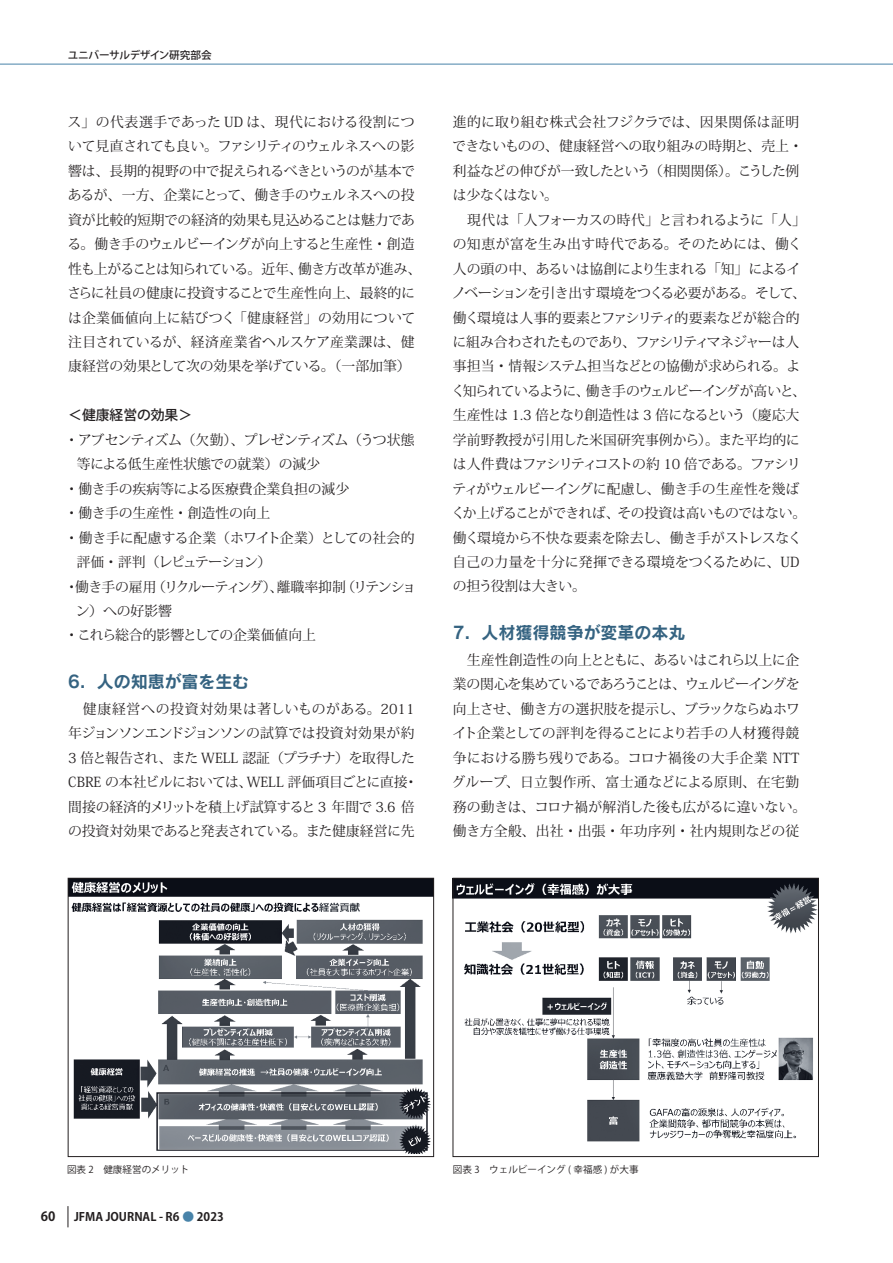
<style>
.page{position:relative;width:893px;height:1263px;background:#fff}
.page>*{position:absolute;margin:0;border:0;box-sizing:border-box;transform-origin:0 0}
.t1{font:16.95px "Rodin Pro B";color:#356381}
.t2{font:13.8px/24.5px "Koz Min Pro";letter-spacing:-.01em;color:#231f20}
.t3{font:13.8px "Koz Min Pro";letter-spacing:-.04em;color:#231f20}
.t4{font:13.8px "Koz Min Pro";letter-spacing:-.035em;color:#231f20}
.t5{font:13.8px "Koz Min Pro";letter-spacing:-.1em;color:#231f20}
.t6{font:500 13.8px "Koz Go Pro";color:#231f20}
.t7{font:700 12.75px "Koz Go Pro";color:#231f20}
.t8{font:700 11.7px "Koz Go Pro";color:#231f20}
.t9{font:500 10.65px "Koz Go Pro";letter-spacing:-.03em;color:#231f20}
.t10{font:9.6px "Koz Go Pro";color:#231f20}
.s1{color:#4883a9}
</style>
<div class="page">
<hr style="left:0;top:64px;width:893px;height:1px;background:#4883a9">
<svg style="left:68px;top:1206px;width:1px;height:21px"></svg>
<img style="left:70px;top:880px;width:362px;height:273px">
<div style="left:68px;top:878px;width:366px;height:279px;border:1px solid #231f20"></div>
<img style="left:455px;top:880px;width:362px;height:262px">
<div style="left:453px;top:878px;width:366px;height:279px;border:1px solid #231f20"></div>
<p class="t9" style="left:68px;top:49px;width:145px">ユニバーサルデザイン研究部会</p>
<p class="t2" style="left:67px;top:109px;width:355px">ス」の代表選手であった UD は、現代における役割について見直されても良い。ファシリティのウェルネスへの影響は、長期的視野の中で捉えられるべきというのが基本であるが、一方、企業にとって、働き手のウェルネスへの投資が比較的短期での経済的効果も見込めることは魅力である。働き手のウェルビーイングが向上すると生産性・創造性も上がることは知られている。近年、働き方改革が進み、さらに社員の健康に投資することで生産性向上、最終的には企業価値向上に結びつく「健康経営」の効用について注目されているが、経済産業省ヘルスケア産業課は、健康経営の効果として次の効果を挙げている。（一部加筆）</p>
<p class="t6" style="left:68px;top:406px;width:126px">＜健康経営の効果＞</p>
<p class="t4" style="left:65px;top:430px;width:351px">・アブセンティズム（欠勤）、プレゼンティズム（うつ状態</p>
<p class="t2" style="left:77px;top:451px;width:245px">等による低生産性状態での就業）の減少</p>
<p class="t2" style="left:65px;top:476px;width:286px">・働き手の疾病等による医療費企業負担の減少</p>
<p class="t2" style="left:65px;top:500px;width:207px">・働き手の生産性・創造性の向上</p>
<p class="t2" style="left:65px;top:525px;width:351px">・働き手に配慮する企業（ホワイト企業）としての社会的</p>
<p class="t5" style="left:77px;top:552px;width:196px">評価・評判（レピュテーション）</p>
<p class="t3" style="left:65px;top:577px;width:353px">・働き手の雇用（リクルーティング）、離職率抑制（リテンショ</p>
<p class="t2" style="left:76px;top:598px;width:98px">ン）への好影響</p>
<p class="t2" style="left:65px;top:623px;width:253px">・これら総合的影響としての企業価値向上</p>
<p class="t1" style="left:68px;top:670px;width:182px">6．人の知恵が富を生む</p>
<p class="t2" style="left:68px;top:696px;width:351px">　健康経営への投資対効果は著しいものがある。2011年ジョンソンエンドジョンソンの試算では投資対効果が約<br>3 倍と報告され、また WELL 認証（プラチナ）を取得した<br>CBRE の本社ビルにおいては、WELL 評価項目ごとに直接・間接の経済的メリットを積上げ試算すると 3 年間で 3.6 倍の投資対効果であると発表されている。また健康経営に先</p>
<p class="t2" style="left:451px;top:109px;width:356px">進的に取り組む株式会社フジクラでは、因果関係は証明できないものの、健康経営への取り組みの時期と、売上・利益などの伸びが一致したという（相関関係）。こうした例は少なくはない。<br>　現代は「人フォーカスの時代」と言われるように「人」の知恵が富を生み出す時代である。そのためには、働く人の頭の中、あるいは協創により生まれる「知」によるイノベーションを引き出す環境をつくる必要がある。そして、働く環境は人事的要素とファシリティ的要素などが総合的に組み合わされたものであり、ファシリティマネジャーは人事担当・情報システム担当などとの協働が求められる。よく知られているように、働き手のウェルビーイングが高いと、生産性は 1.3 倍となり創造性は 3 倍になるという（慶応大学前野教授が引用した米国研究事例から）。また平均的には人件費はファシリティコストの約 10 倍である。ファシリティがウェルビーイングに配慮し、働き手の生産性を幾ばくか上げることができれば、その投資は高いものではない。働く環境から不快な要素を除去し、働き手がストレスなく自己の力量を十分に発揮できる環境をつくるために、UDの担う役割は大きい。</p>
<p class="t1" style="left:453px;top:621px;width:234px">7．人材獲得競争が変革の本丸</p>
<p class="t2" style="left:452px;top:647px;width:356px">　生産性創造性の向上とともに、あるいはこれら以上に企業の関心を集めているであろうことは、ウェルビーイングを向上させ、働き方の選択肢を提示し、ブラックならぬホワイト企業としての評判を得ることにより若手の人材獲得競争における勝ち残りである。コロナ禍後の大手企業 NTTグループ、日立製作所、富士通などによる原則、在宅勤務の動きは、コロナ禍が解消した後も広がるに違いない。働き方全般、出社・出張・年功序列・社内規則などの従</p>
<p class="t10" style="left:67px;top:1163px;width:124px">図表 2　健康経営のメリット</p>
<p class="t10" style="left:453px;top:1163px;width:187px">図表 3　ウェルビーイング ( 幸福感 ) が大事</p>
<p class="t7" style="left:41px;top:1208px;width:16px">60</p>
<p class="t8" style="left:74px;top:1209px;width:151px">JFMA JOURNAL - R6 <span class="s1">●</span> 2023</p>
</div>
